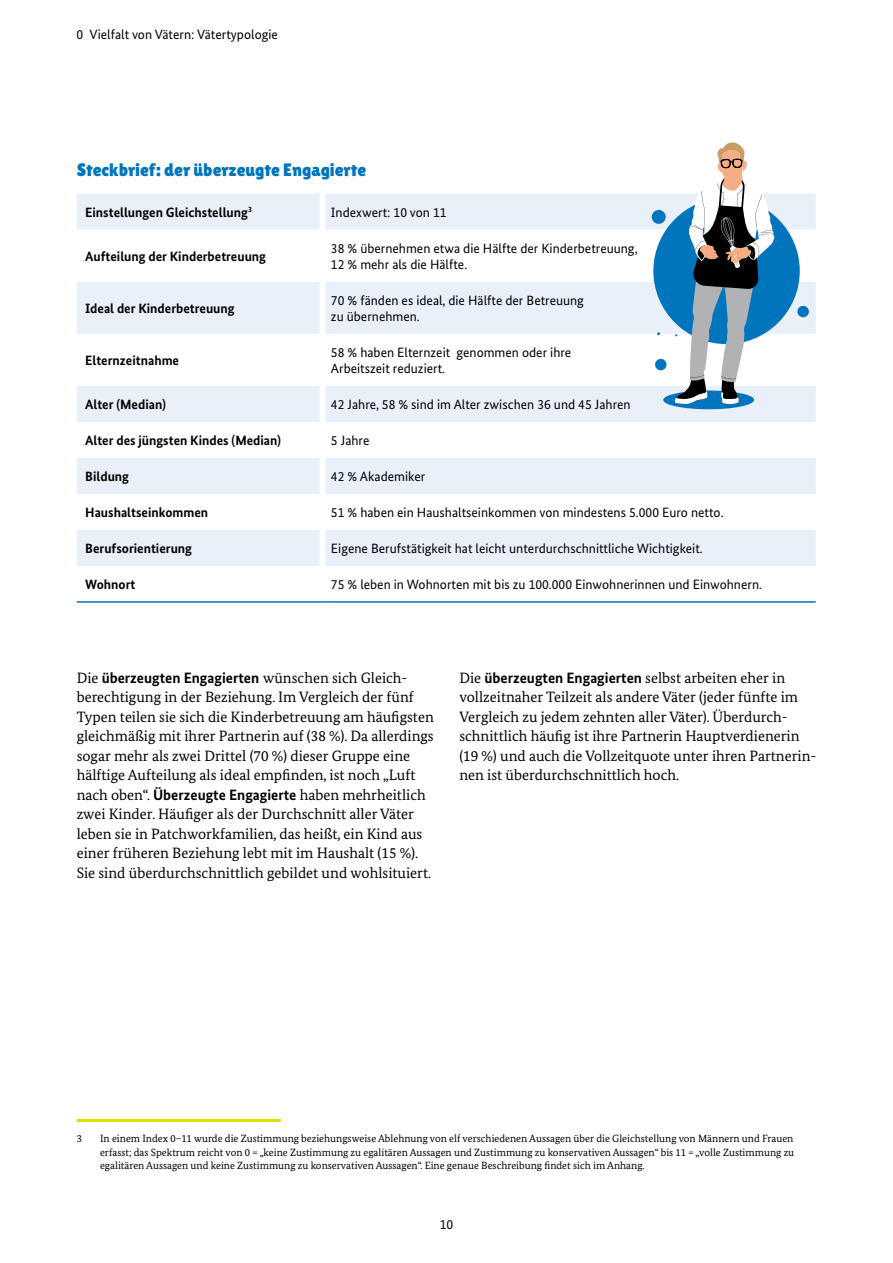
<style>
.page{position:relative;width:893px;height:1263px;background:#fff}
.page>*{position:absolute;margin:0;border:0;box-sizing:border-box;transform-origin:0 0}
.F-Tabelle_Abbildung_H2_Steckbriefe{font:18px "Lilita One";color:#0075be}
.P_Fließtext_Serif_10pt{font:15px/19.5px "Bundes Serif";color:#000}
.F-Tabelle_Abbildung_F-04_1-P-TAB_FL_L{font:13.5px/16.2px "Bundes Sans";color:#000}
.F-Tabelle_Abbildung_F-04_1-P-TAB_FL_L-2{font:700 13.5px "Bundes Sans";color:#000}
.Z-Seitenlayout_Z-03-P-Fußnote{font:10.5px/13.5px "Bundes Serif";color:#000;text-align:justify}
.s1{font-family:"Bundes Sans";font-weight:700}
</style>
<div class="page">
<div style="left:77px;top:194px;width:739px;height:35px;background:#e9f0fa"></div>
<svg style="left:77px;top:229px;width:739px;height:337px"></svg>
<div style="left:319px;top:194px;width:6px;height:35px;background:#fff"></div>
<div style="left:319px;top:229px;width:6px;height:53px;background:#fff"></div>
<div style="left:319px;top:282px;width:6px;height:52px;background:#fff"></div>
<div style="left:319px;top:334px;width:6px;height:52px;background:#fff"></div>
<div style="left:319px;top:386px;width:6px;height:36px;background:#fff"></div>
<div style="left:319px;top:422px;width:6px;height:36px;background:#fff"></div>
<div style="left:319px;top:458px;width:6px;height:36px;background:#fff"></div>
<div style="left:319px;top:494px;width:6px;height:36px;background:#fff"></div>
<div style="left:319px;top:530px;width:6px;height:36px;background:#fff"></div>
<hr style="left:77px;top:601px;width:245px;height:2px;background:#0075be">
<hr style="left:322px;top:601px;width:494px;height:2px;background:#0075be">
<hr style="left:77px;top:1119px;width:204px;height:3px;background:#dedd00">
<div style="left:653px;top:198px;width:147px;height:146px;background:#0075be;border-radius:50%"></div>
<div style="left:797px;top:306px;width:12px;height:11px;background:#0075be;border-radius:50%"></div>
<div style="left:655px;top:359px;width:11px;height:11px;background:#0075be;border-radius:50%"></div>
<div style="left:652px;top:210px;width:14px;height:14px;background:#0075be;border-radius:50%"></div>
<div style="left:663px;top:390px;width:91px;height:19px;background:#0075be;border-radius:50%"></div>
<svg style="left:674px;top:142px;width:100px;height:262px"></svg>
<p class="F-Tabelle_Abbildung_F-04_1-P-TAB_FL_L" style="left:77px;top:26px;width:203px">0 Vielfalt von Vätern: Vätertypologie</p>
<h2 class="F-Tabelle_Abbildung_H2_Steckbriefe" style="left:77px;top:159px;width:291px">Steckbrief: der überzeugte Engagierte</h2>
<p class="F-Tabelle_Abbildung_F-04_1-P-TAB_FL_L-2" style="left:85px;top:204px;width:168px">Einstellungen Gleichstellung<sup>3</sup></p>
<p class="F-Tabelle_Abbildung_F-04_1-P-TAB_FL_L" style="left:331px;top:204px;width:117px">Indexwert: 10 von 11</p>
<p class="F-Tabelle_Abbildung_F-04_1-P-TAB_FL_L-2" style="left:85px;top:248px;width:182px">Aufteilung der Kinderbetreuung</p>
<p class="F-Tabelle_Abbildung_F-04_1-P-TAB_FL_L" style="left:331px;top:240px;width:308px">38 % übernehmen etwa die Hälfte der Kinderbetreuung,<br>12 % mehr als die Hälfte.</p>
<p class="F-Tabelle_Abbildung_F-04_1-P-TAB_FL_L-2" style="left:85px;top:300px;width:151px">Ideal der Kinderbetreuung</p>
<p class="F-Tabelle_Abbildung_F-04_1-P-TAB_FL_L" style="left:331px;top:292px;width:255px">70 % fänden es ideal, die Hälfte der Betreuung zu übernehmen.</p>
<p class="F-Tabelle_Abbildung_F-04_1-P-TAB_FL_L-2" style="left:85px;top:352px;width:95px">Elternzeitnahme</p>
<p class="F-Tabelle_Abbildung_F-04_1-P-TAB_FL_L" style="left:331px;top:344px;width:242px">58 % haben Elternzeit genommen oder ihre<br>Arbeitszeit reduziert.</p>
<p class="F-Tabelle_Abbildung_F-04_1-P-TAB_FL_L-2" style="left:85px;top:396px;width:82px">Alter (Median)</p>
<p class="F-Tabelle_Abbildung_F-04_1-P-TAB_FL_L" style="left:331px;top:396px;width:301px">42 Jahre, 58 % sind im Alter zwischen 36 und 45 Jahren</p>
<p class="F-Tabelle_Abbildung_F-04_1-P-TAB_FL_L-2" style="left:85px;top:432px;width:197px">Alter des jüngsten Kindes (Median)</p>
<p class="F-Tabelle_Abbildung_F-04_1-P-TAB_FL_L" style="left:331px;top:432px;width:40px">5 Jahre</p>
<p class="F-Tabelle_Abbildung_F-04_1-P-TAB_FL_L-2" style="left:85px;top:468px;width:45px">Bildung</p>
<p class="F-Tabelle_Abbildung_F-04_1-P-TAB_FL_L" style="left:331px;top:468px;width:96px">42 % Akademiker</p>
<p class="F-Tabelle_Abbildung_F-04_1-P-TAB_FL_L-2" style="left:85px;top:504px;width:124px">Haushaltseinkommen</p>
<p class="F-Tabelle_Abbildung_F-04_1-P-TAB_FL_L" style="left:331px;top:504px;width:394px">51 % haben ein Haushaltseinkommen von mindestens 5.000 Euro netto.</p>
<p class="F-Tabelle_Abbildung_F-04_1-P-TAB_FL_L-2" style="left:85px;top:540px;width:108px">Berufsorientierung</p>
<p class="F-Tabelle_Abbildung_F-04_1-P-TAB_FL_L" style="left:331px;top:540px;width:373px">Eigene Berufstätigkeit hat leicht unterdurchschnittliche Wichtigkeit.</p>
<p class="F-Tabelle_Abbildung_F-04_1-P-TAB_FL_L-2" style="left:85px;top:576px;width:52px">Wohnort</p>
<p class="F-Tabelle_Abbildung_F-04_1-P-TAB_FL_L" style="left:331px;top:576px;width:433px">75 % leben in Wohnorten mit bis zu 100.000 Einwohnerinnen und Einwohnern.</p>
<p class="P_Fließtext_Serif_10pt" style="left:77px;top:667px;width:359px">Die <span class="s1">überzeugten Engagierten</span> wünschen sich Gleich&shy;berechtigung in der Beziehung. Im Vergleich der fünf Typen teilen sie sich die Kinderbetreuung am häufigsten gleichmäßig mit ihrer Partnerin auf (38 %). Da allerdings sogar mehr als zwei Drittel (70 %) dieser Gruppe eine hälftige Aufteilung als ideal empfinden, ist noch „Luft nach oben“. <span class="s1">Überzeugte Engagierte</span> haben mehrheitlich zwei Kinder. Häufiger als der Durchschnitt aller Väter leben sie in Patchworkfamilien, das heißt, ein Kind aus einer früheren Beziehung lebt mit im Haushalt (15 %).<br>Sie sind überdurchschnittlich gebildet und wohlsituiert.</p>
<p class="P_Fließtext_Serif_10pt" style="left:459px;top:667px;width:359px">Die <span class="s1">überzeugten Engagierten</span> selbst arbeiten eher in vollzeitnaher Teilzeit als andere Väter (jeder fünfte im Vergleich zu jedem zehnten aller Väter). Überdurch&shy;schnittlich häufig ist ihre Partnerin Hauptverdienerin (19 %) und auch die Vollzeitquote unter ihren Partnerin&shy;nen ist überdurchschnittlich hoch.</p>
<p class="Z-Seitenlayout_Z-03-P-Fußnote" style="left:77px;top:1132px;width:7px">3</p>
<p class="Z-Seitenlayout_Z-03-P-Fußnote" style="left:100px;top:1132px;width:696px">In einem Index 0–11 wurde die Zustimmung beziehungsweise Ablehnung von elf verschiedenen Aussagen über die Gleichstellung von Männern und Frauen erfasst; das Spektrum reicht von 0 = „keine Zustimmung zu egalitären Aussagen und Zustimmung zu konservativen Aussagen“ bis 11 = „volle Zustimmung zu egalitären Aussagen und keine Zustimmung zu konservativen Aussagen“. Eine genaue Beschreibung findet sich im Anhang.</p>
<p class="F-Tabelle_Abbildung_F-04_1-P-TAB_FL_L" style="left:440px;top:1216px;width:15px">10</p>
</div>
